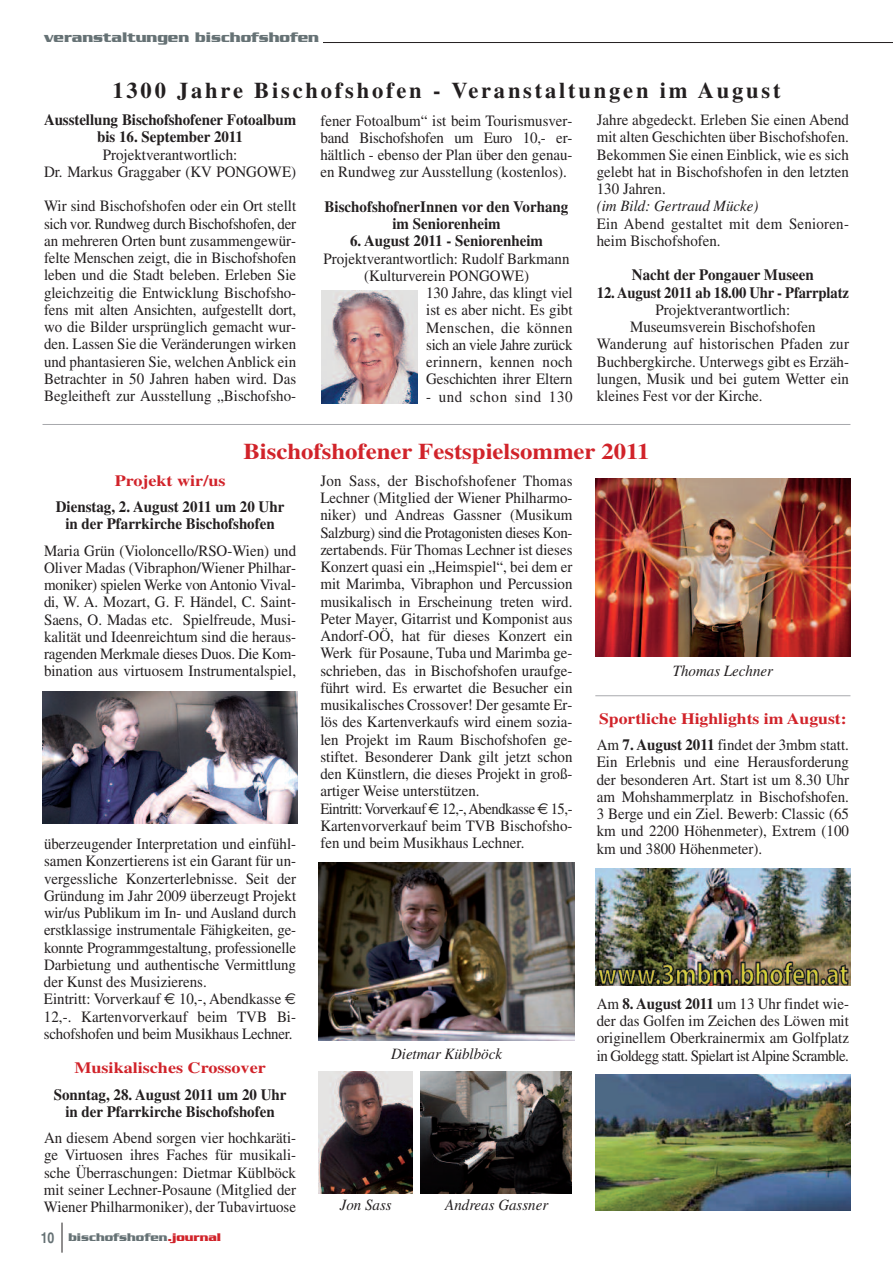
<style>
.page{position:relative;width:893px;height:1263px;background:#fff}
.page>*{position:absolute;margin:0;border:0;box-sizing:border-box;transform-origin:0 0}
.t1{font:700 22.5px "Times";letter-spacing:.125em;color:#231f20}
.t2{font:700 22.5px "Times";color:#d1232a;scale:1.1 1}
.t3{font:15.75px/17.2px "Times";color:#231f20;text-align:justify;scale:.95 1}
.t4{font:700 15.75px/17.2px "Times";color:#231f20;text-align:center;scale:.95 1}
.t5{font:italic 15.75px "Times";color:#231f20;scale:.95 1}
.t6{font:700 15.75px/26.2px "Times";color:#d1232a;scale:1.12 1}
.t7{font:700 15.75px "Times";color:#d1232a;scale:1.15 1}
.t8{font:700 15.75px "Times";color:#231f20;scale:.93 1}
.t9{font:15.75px "Times";letter-spacing:.04em;color:#231f20;scale:.95 1}
.t10{font:700 15px "Serpentine";color:#667275}
.t11{font:700 12px "Serpentine";color:#667275}
.s1{font-family:"Euro Sans"}
.s2{font-family:"Helvetica";font-stretch:condensed;font-size:15px}
.s3{color:#d1232a}
.s4{font-weight:400;color:#231f20}
.s5{color:#231f20}
.s6{font-weight:700}
</style>
<div class="page">
<hr style="left:62px;top:1222px;width:1px;height:31px;background:#231f20">
<hr style="left:43px;top:42px;width:850px;height:1px;background:#231f20">
<div style="left:43px;top:30px;width:280px;height:29px;background:#fff"></div>
<hr style="left:43px;top:424px;width:807px;height:1px;background:#a8a9ad">
<img style="left:43px;top:691px;width:255px;height:132px">
<img style="left:421px;top:1072px;width:151px;height:121px">
<img style="left:319px;top:1072px;width:93px;height:121px">
<img style="left:595px;top:868px;width:255px;height:118px">
<img style="left:595px;top:1075px;width:255px;height:136px">
<img style="left:322px;top:290px;width:95px;height:114px">
<img style="left:595px;top:478px;width:255px;height:179px">
<img style="left:319px;top:862px;width:255px;height:179px">
<hr style="left:595px;top:695px;width:255px;height:1px;background:#a8a9ad">
<p class="t10" style="left:44px;top:28px;width:277px">veranstaltungen bischofshofen</p>
<h1 class="t1" style="left:112px;top:82px;width:669px">1300 Jahre Bischofshofen - Veranstaltungen im August</h1>
<p class="t4" style="left:44px;top:113px;width:267px">Ausstellung Bischofshofener Fotoalbum bis 16. September 2011</p>
<p class="t3" style="left:44px;top:147px;width:267px;text-align:center">Projektverantwortlich:<br>Dr. Markus Graggaber (KV PONGOWE)</p>
<p class="t3" style="left:44px;top:199px;width:267px">Wir sind Bischofshofen oder ein Ort stellt sich vor. Rundweg durch Bischofshofen, der an mehreren Orten bunt zusammengewür&shy;felte Menschen zeigt, die in Bischofshofen leben und die Stadt beleben. Erleben Sie gleichzeitig die Entwicklung Bischofsho&shy;fens mit alten Ansichten, aufgestellt dort, wo die Bilder ursprünglich gemacht wur&shy;den. Lassen Sie die Veränderungen wirken und phantasieren Sie, welchen Anblick ein Betrachter in 50 Jahren haben wird. Das Begleitheft zur Ausstellung „Bischofsho-</p>
<p class="t3" style="left:320px;top:113px;width:267px">fener Fotoalbum“ ist beim Tourismusver&shy;band Bischofshofen um Euro 10,- er&shy;hältlich - ebenso der Plan über den genau&shy;en Rundweg zur Ausstellung (kostenlos).</p>
<p class="t4" style="left:325px;top:199px;width:258px">BischofshofnerInnen vor den Vorhang im Seniorenheim</p>
<p class="t4" style="left:350px;top:234px;width:205px">6. August 2011 - Seniorenheim</p>
<p class="t3" style="left:323px;top:251px;width:260px;text-align:center">Projektverantwortlich: Rudolf Barkmann (Kulturverein PONGOWE)</p>
<p class="t3" style="left:426px;top:286px;width:156px">130 Jahre, das klingt viel ist es aber nicht. Es gibt Menschen, die können sich an viele Jahre zurück erinnern, kennen noch Geschichten ihrer Eltern</p>
<p class="t9" style="left:426px;top:391px;width:156px">- und schon sind 130</p>
<p class="t3" style="left:597px;top:113px;width:267px">Jahre abgedeckt. Erleben Sie einen Abend mit alten Geschichten über Bischofshofen.<br>Bekommen Sie einen Einblick, wie es sich gelebt hat in Bischofshofen in den letzten 130 Jahren.</p>
<p class="t5" style="left:597px;top:201px;width:172px">(im Bild: Gertraud Mücke)</p>
<p class="t3" style="left:597px;top:216px;width:267px">Ein Abend gestaltet mit dem Senioren&shy;heim Bischofshofen.</p>
<p class="t4" style="left:632px;top:268px;width:193px">Nacht der Pongauer Museen</p>
<p class="t8" style="left:597px;top:287px;width:273px">12. August 2011 ab 18.00 Uhr - Pfarrplatz</p>
<p class="t3" style="left:656px;top:303px;width:143px">Projektverantwortlich:</p>
<p class="t3" style="left:630px;top:320px;width:197px">Museumsverein Bischofshofen</p>
<p class="t3" style="left:597px;top:337px;width:267px">Wanderung auf historischen Pfaden zur</p>
<p class="t3" style="left:597px;top:354px;width:267px">Buchbergkirche. Unterwegs gibt es Erzäh-</p>
<p class="t3" style="left:597px;top:372px;width:267px">lungen, Musik und bei gutem Wetter ein</p>
<p class="t3" style="left:597px;top:389px;width:176px">kleines Fest vor der Kirche.</p>
<h1 class="t2" style="left:243px;top:444px;width:371px">Bischofshofener Festspielsommer 2011</h1>
<p class="t7" style="left:115px;top:475px;width:98px">Projekt wir/us</p>
<p class="t4" style="left:56px;top:500px;width:242px">Dienstag, 2. August 2011 um 20 Uhr in der Pfarrkirche Bischofshofen</p>
<p class="t3" style="left:44px;top:543px;width:267px">Maria Grün (Violoncello/RSO-Wien) und Oliver Madas (Vibraphon/Wiener Philhar&shy;moniker) spielen Werke von Antonio Vival&shy;di, W. A. Mozart, G. F. Händel, C. Saint-Saens, O. Madas etc. Spielfreude, Musi&shy;kalität und Ideenreichtum sind die heraus&shy;ragenden Merkmale dieses Duos. Die Kom&shy;bination aus virtuosem Instrumentalspiel,</p>
<p class="t3" style="left:44px;top:837px;width:267px;text-align:left">überzeugender Interpretation und einfühl&shy;samen Konzertierens ist ein Garant für un&shy;vergessliche Konzerterlebnisse. Seit der Gründung im Jahr 2009 überzeugt Projekt wir/us Publikum im In- und Ausland durch erstklassige instrumentale Fähigkeiten, ge&shy;konnte Programmgestaltung, professionelle Darbietung und authentische Vermittlung der Kunst des Musizierens.<br>Eintritt: Vorverkauf <span class="s1">€</span> 10,-, Abendkasse <span class="s1">€ </span>12,-. Kartenvorverkauf beim TVB Bi&shy;schofshofen und beim Musikhaus Lechner.</p>
<p class="t7" style="left:74px;top:1062px;width:168px">Musikalisches Crossover</p>
<p class="t4" style="left:54px;top:1087px;width:247px">Sonntag, 28. August 2011 um 20 Uhr in der Pfarrkirche Bischofshofen</p>
<p class="t3" style="left:44px;top:1131px;width:267px">An diesem Abend sorgen vier hochkaräti&shy;ge Virtuosen ihres Faches für musikali&shy;sche Überraschungen: Dietmar Küblböck mit seiner Lechner-Posaune (Mitglied der Wiener Philharmoniker), der Tubavirtuose</p>
<p class="t11" style="left:41px;top:1230px;width:182px"><span class="s2">10</span> bischofshofen<span class="s3">.journal</span></p>
<p class="t3" style="left:320px;top:474px;width:267px;text-align:left">Jon Sass, der Bischofshofener Thomas Lechner (Mitglied der Wiener Philharmo&shy;niker) und Andreas Gassner (Musikum Salzburg) sind die Protagonisten dieses Kon&shy;zertabends. Für Thomas Lechner ist dieses Konzert quasi ein „Heimspiel“, bei dem er mit Marimba, Vibraphon und Percussion musikalisch in Erscheinung treten wird.<br>Peter Mayer, Gitarrist und Komponist aus Andorf-OÖ, hat für dieses Konzert ein Werk für Posaune, Tuba und Marimba ge&shy;schrieben, das in Bischofshofen uraufge&shy;führt wird. Es erwartet die Besucher ein musikalisches Crossover! Der gesamte Er&shy;lös des Kartenverkaufs wird einem sozia&shy;len Projekt im Raum Bischofshofen ge&shy;stiftet. Besonderer Dank gilt jetzt schon den Künstlern, die dieses Projekt in groß&shy;artiger Weise unterstützen.<br>Eintritt: Vorverkauf <span class="s1">€</span> 12,-,Abendkasse <span class="s1">€</span> 15,- Kartenvorverkauf beim TVB Bischofsho&shy;fen und beim Musikhaus Lechner.</p>
<p class="t5" style="left:391px;top:1048px;width:118px">Dietmar Küblböck</p>
<p class="t5" style="left:340px;top:1200px;width:56px">Jon Sass</p>
<p class="t5" style="left:445px;top:1200px;width:110px">Andreas Gassner</p>
<p class="t5" style="left:673px;top:665px;width:107px">Thomas Lechner</p>
<p class="t6" style="left:597px;top:707px;width:227px">Sportliche Highlights im August:<br><span class="s4">Am</span> <span class="s5">7. August 2011</span> <span class="s4">findet der 3mbm statt.</span></p>
<p class="t3" style="left:597px;top:755px;width:267px">Ein Erlebnis und eine Herausforderung der besonderen Art. Start ist um 8.30 Uhr am Mohshammerplatz in Bischofshofen.<br>3 Berge und ein Ziel. Bewerb: Classic (65 km und 2200 Höhenmeter), Extrem (100 km und 3800 Höhenmeter).</p>
<p class="t3" style="left:597px;top:997px;width:267px">Am <span class="s6">8. August 2011</span> um 13 Uhr findet wie&shy;der das Golfen im Zeichen des Löwen mit originellem Oberkrainermix am Golfplatz in Goldegg statt. Spielart istAlpine Scramble.</p>
</div>
